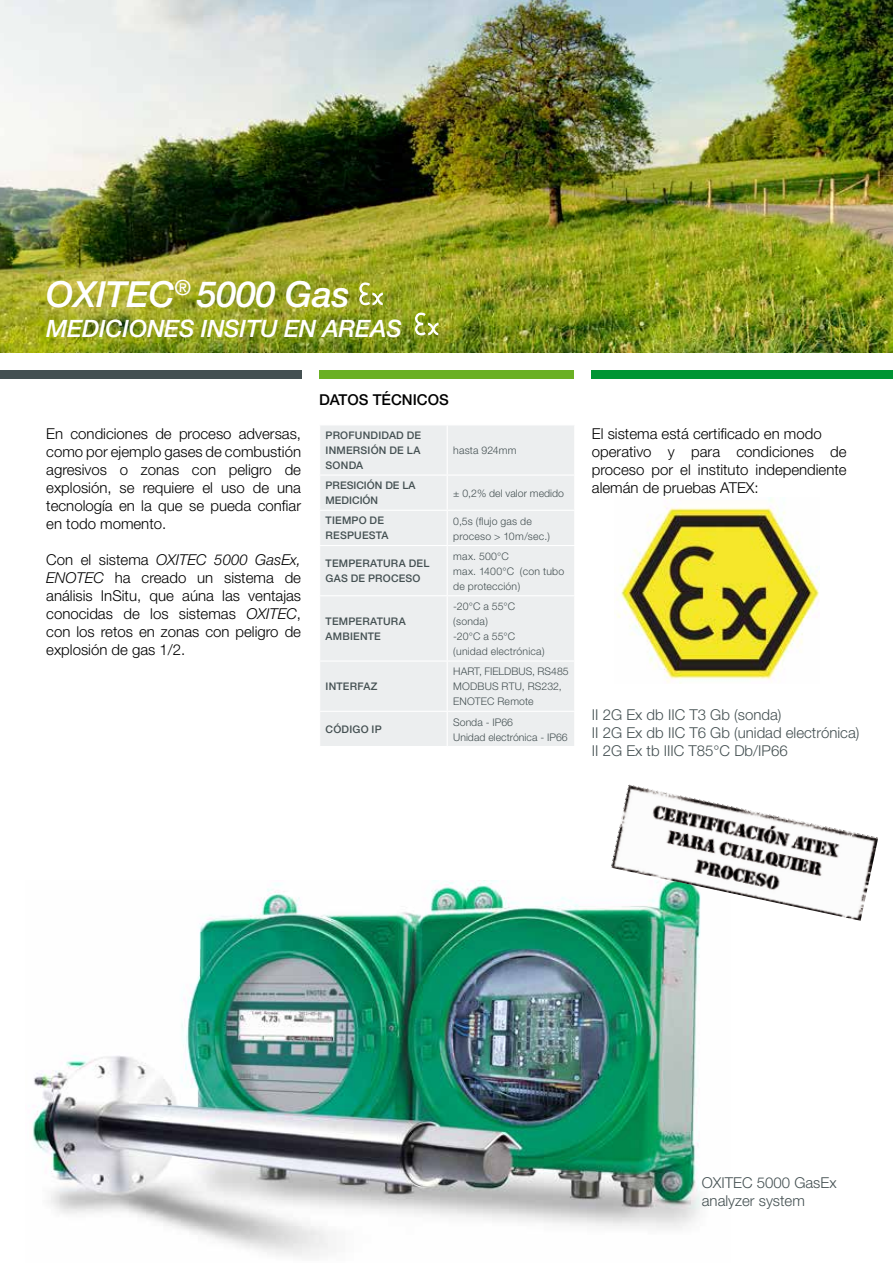
<style>
.page{position:relative;width:893px;height:1263px;background:#fff}
.page>*{position:absolute;margin:0;border:0;box-sizing:border-box;transform-origin:0 0}
.t1{font:italic 500 36px "Helvetica Neue";letter-spacing:-.01em;color:#fff}
.t2{font:italic 500 24px "Helvetica Neue";letter-spacing:-.01em;color:#fff}
.t3{font:300 15px/18px "Helvetica Neue";color:#000;text-align:justify}
.t4{font:300 15px/18px "Helvetica Neue";color:#445052}
.t5{font:500 15px "Helvetica Neue";color:#000}
.t6{font:300 10.5px/15px "Helvetica Neue";letter-spacing:.01em;color:#445052}
.t7{font:500 10.5px/15px "Helvetica Neue";letter-spacing:.02em;color:#445052}
.t8{font:500 10.5px/15px "Helvetica Neue";color:#445052}
.s1{font-style:italic}
</style>
<div class="page">
<img style="left:0;top:0;width:893px;height:352px">
<div style="left:592px;top:371px;width:301px;height:8px;background:#009534"></div>
<div style="left:319px;top:371px;width:255px;height:8px;background:#6ab023"></div>
<div style="left:0;top:371px;width:301px;height:8px;background:#445052"></div>
<img style="left:32px;top:880px;width:669px;height:377px">
<div style="left:320px;top:425px;width:254px;height:321px;background:#eceeef"></div>
<hr style="left:447px;top:425px;width:1px;height:49px;background:#fff">
<hr style="left:319px;top:474px;width:128px;height:2px;background:#fff">
<hr style="left:447px;top:474px;width:128px;height:2px;background:#fff">
<hr style="left:447px;top:476px;width:1px;height:34px;background:#fff">
<hr style="left:319px;top:510px;width:128px;height:1px;background:#fff">
<hr style="left:447px;top:510px;width:128px;height:1px;background:#fff">
<hr style="left:447px;top:511px;width:1px;height:34px;background:#fff">
<hr style="left:319px;top:545px;width:128px;height:1px;background:#fff">
<hr style="left:447px;top:545px;width:128px;height:1px;background:#fff">
<hr style="left:447px;top:546px;width:1px;height:49px;background:#fff">
<hr style="left:319px;top:595px;width:128px;height:1px;background:#fff">
<hr style="left:447px;top:595px;width:128px;height:1px;background:#fff">
<hr style="left:447px;top:596px;width:1px;height:64px;background:#fff">
<hr style="left:319px;top:660px;width:128px;height:2px;background:#fff">
<hr style="left:447px;top:660px;width:128px;height:2px;background:#fff">
<hr style="left:447px;top:662px;width:1px;height:49px;background:#fff">
<hr style="left:319px;top:711px;width:128px;height:1px;background:#fff">
<hr style="left:447px;top:711px;width:128px;height:1px;background:#fff">
<hr style="left:447px;top:712px;width:1px;height:34px;background:#fff">
<svg style="left:359px;top:282px;width:24px;height:24px"></svg>
<img style="left:616px;top:497px;width:203px;height:186px">
<img style="left:611px;top:784px;width:267px;height:137px">
<svg style="left:415px;top:313px;width:24px;height:23px"></svg>
<h1 class="t1" style="left:46px;top:273px;width:305px">OXITEC<sup>®</sup> 5000 Gas</h1>
<h2 class="t2" style="left:46px;top:314px;width:357px">MEDICIONES INSITU EN AREAS</h2>
<p class="t3" style="left:46px;top:424px;width:256px">En condiciones de proceso adversas, como por ejemplo gases de combustión agresivos o zonas con peligro de explosión, se requiere el uso de una tecnología en la que se pueda confiar en todo momento.</p>
<p class="t3" style="left:46px;top:550px;width:256px">Con el sistema <span class="s1">OXITEC 5000 GasEx, ENOTEC</span> ha creado un sistema de análisis InSitu, que aúna las ventajas conocidas de los sistemas <span class="s1">OXITEC</span>, con los retos en zonas con peligro de explosión de gas 1/2.</p>
<p class="t5" style="left:319px;top:391px;width:131px">DATOS TÉCNICOS</p>
<p class="t7" style="left:326px;top:428px;width:97px;text-align:justify">PROFUNDIDAD DE INMERSIÓN DE LA SONDA</p>
<p class="t6" style="left:453px;top:443px;width:65px">hasta 924mm</p>
<p class="t8" style="left:326px;top:478px;width:91px">PRESICIÓN DE LA<br>MEDICIÓN</p>
<p class="t6" style="left:453px;top:485px;width:112px">± 0,2% del valor medido</p>
<p class="t7" style="left:326px;top:513px;width:64px">TIEMPO DE<br>RESPUESTA</p>
<p class="t6" style="left:453px;top:513px;width:98px">0,5s (flujo gas de proceso &gt; 10m/sec.)</p>
<p class="t7" style="left:326px;top:556px;width:105px">TEMPERATURA DEL<br>GAS DE PROCESO</p>
<p class="t6" style="left:453px;top:548px;width:113px">max. 500°C<br>max. 1400°C (con tubo de protección)</p>
<p class="t7" style="left:326px;top:614px;width:82px">TEMPERATURA<br>AMBIENTE</p>
<p class="t6" style="left:453px;top:599px;width:93px">-20°C a 55°C (sonda)<br>-20°C a 55°C (unidad electrónica)</p>
<p class="t7" style="left:326px;top:679px;width:53px">INTERFAZ</p>
<p class="t6" style="left:453px;top:664px;width:117px">HART, FIELDBUS, RS485<br>MODBUS RTU, RS232,<br>ENOTEC Remote</p>
<p class="t3" style="left:592px;top:424px;width:256px;text-align:left">El sistema está certificado en modo operativo y para condiciones de proceso por el instituto independiente alemán de pruebas ATEX:</p>
<p class="t7" style="left:326px;top:722px;width:58px">CÓDIGO IP</p>
<p class="t6" style="left:453px;top:714px;width:116px">Sonda - IP66<br>Unidad electrónica - IP66</p>
<p class="t4" style="left:592px;top:706px;width:269px">II 2G Ex db IIC T3 Gb (sonda)<br>II 2G Ex db IIC T6 Gb (unidad electrónica)<br>II 2G Ex tb IIIC T85°C Db/IP66</p>
<p class="t4" style="left:702px;top:1174px;width:136px">OXITEC 5000 GasEx analyzer system</p>
</div>
